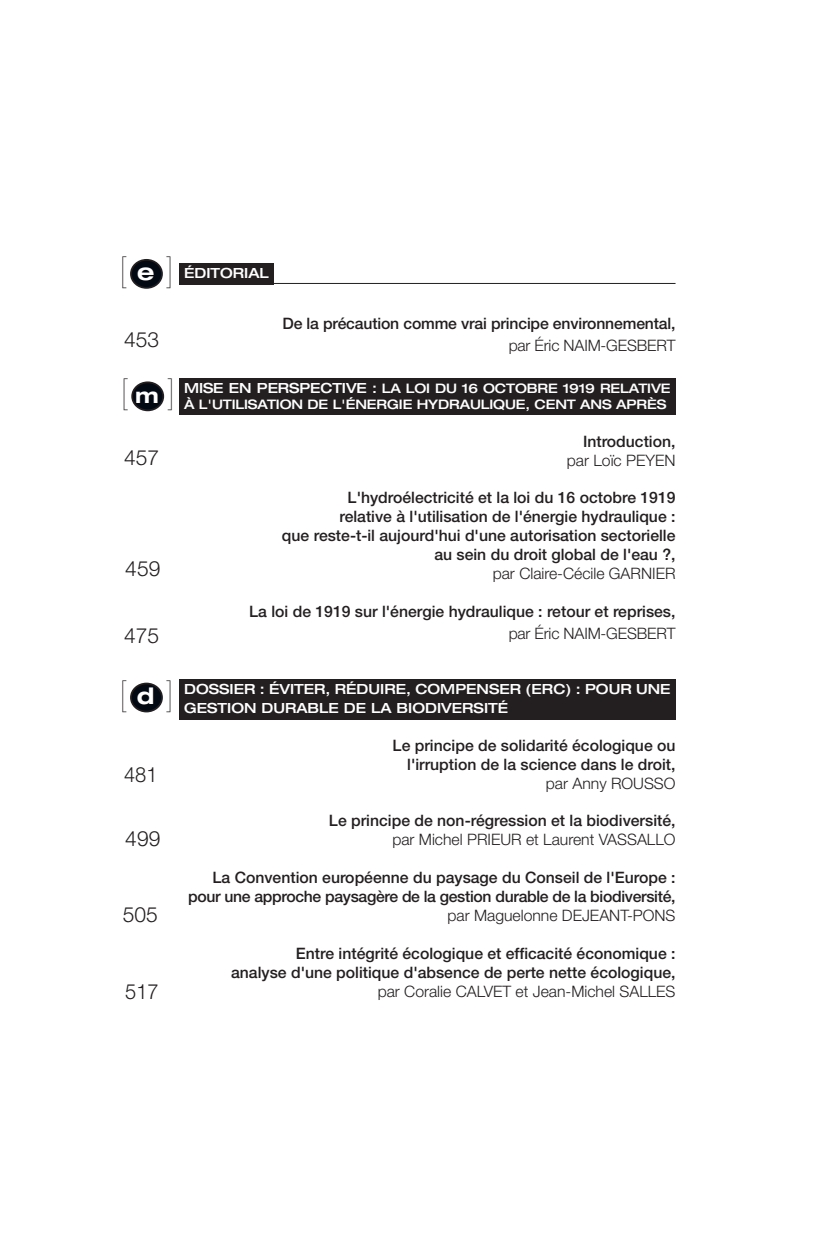
<style>
.page{position:relative;width:819px;height:1241px;background:#fff}
.page>*{position:absolute;margin:0;border:0;box-sizing:border-box;transform-origin:0 0}
.Paragraphe_texte{font:200 35px "Helvetica Neue LT Std";color:#231f20}
.Paragraphe_texte-2{font:700 expanded 22.75px "Helvetica Neue LT Std";color:#fff}
.t1{font:300 21px "Helvetica Neue LT Std";color:#231f20}
.t2{font:300 21px "Helvetica Neue LT Std";color:#231f20;scale:.95 1}
.Paragraphe_texte-3{font:700 expanded 21px "Helvetica Neue LT Std";color:#fff}
.Paragraphe_texte-4{font:500 15.75px "Helvetica Neue LT Std";color:#231f20}
.Paragraphe_texte-5{font:300 15.75px "Helvetica Neue LT Std";color:#231f20}
.Paragraphe_texte-6{font:500 15.75px/18.9px "Helvetica Neue LT Std";letter-spacing:-.02em;color:#231f20;text-align:right}
.Titres_rubriques_som{font:500 expanded 14px/18.9px "Helvetica Neue LT Std";color:#fff}
.Titres_rubriques_som-2{font:500 expanded 13.12px/15.8px "Helvetica Neue LT Std";letter-spacing:-.01em;color:#fff}
.s1{font-size:14px}
</style>
<div class="page">
<div style="left:131px;top:260px;width:31px;height:28px;background:#030913;border-radius:50%"></div>
<div style="left:130px;top:259px;width:33px;height:30px;border:2px solid #231f20;border-radius:50%"></div>
<div style="left:179px;top:263px;width:95px;height:21px;background:#231f20"></div>
<hr style="left:179px;top:283px;width:496px;height:1px;background:#231f20">
<div style="left:179px;top:378px;width:496px;height:37px;background:#231f20"></div>
<div style="left:179px;top:679px;width:496px;height:40px;background:#231f20"></div>
<div style="left:131px;top:683px;width:31px;height:28px;background:#030913;border-radius:50%"></div>
<div style="left:130px;top:682px;width:33px;height:30px;border:2px solid #231f20;border-radius:50%"></div>
<div style="left:132px;top:382px;width:31px;height:28px;background:#030913;border-radius:50%"></div>
<div style="left:131px;top:381px;width:33px;height:30px;border:2px solid #231f20;border-radius:50%"></div>
<p class="Paragraphe_texte" style="left:119px;top:249px;width:9px">[</p>
<p class="Paragraphe_texte-2" style="left:137px;top:258px;width:19px">e</p>
<p class="Paragraphe_texte" style="left:166px;top:249px;width:9px">]</p>
<p class="Titres_rubriques_som" style="left:184px;top:263px;width:86px">ÉDITORIAL</p>
<p class="t1" style="left:124px;top:326px;width:37px">453</p>
<p class="Paragraphe_texte" style="left:120px;top:372px;width:9px">[</p>
<p class="Paragraphe_texte-3" style="left:135px;top:383px;width:25px">m</p>
<p class="Paragraphe_texte" style="left:167px;top:372px;width:9px">]</p>
<p class="t1" style="left:124px;top:445px;width:37px">457</p>
<p class="t1" style="left:125px;top:556px;width:37px">459</p>
<p class="t1" style="left:124px;top:622px;width:37px">475</p>
<p class="Paragraphe_texte" style="left:119px;top:673px;width:9px">[</p>
<p class="Paragraphe_texte-2" style="left:137px;top:681px;width:19px">d</p>
<p class="Paragraphe_texte" style="left:166px;top:673px;width:9px">]</p>
<p class="t2" style="left:124px;top:761px;width:37px">481</p>
<p class="t1" style="left:125px;top:825px;width:37px">499</p>
<p class="t1" style="left:123px;top:901px;width:37px">505</p>
<p class="t2" style="left:125px;top:978px;width:37px">517</p>
<p class="Paragraphe_texte-4" style="left:282px;top:313px;width:394px">De la précaution comme vrai principe environnemental,</p>
<p class="Paragraphe_texte-5" style="left:508px;top:336px;width:168px">par Éric NAIM-GESBERT</p>
<p class="Titres_rubriques_som-2" style="left:184px;top:380px;width:488px"><span class="s1">MISE EN PERSPECTIVE :</span> LA LOI DU 16 OCTOBRE 1919 RELATIVE<br>À L'UTILISATION DE L'ÉNERGIE HYDRAULIQUE, CENT ANS APRÈS</p>
<p class="Paragraphe_texte-4" style="left:583px;top:431px;width:94px">Introduction,</p>
<p class="Paragraphe_texte-5" style="left:567px;top:450px;width:110px">par Loïc PEYEN</p>
<p class="Paragraphe_texte-4" style="left:347px;top:488px;width:329px">L'hydroélectricité et la loi du 16 octobre 1919</p>
<p class="Paragraphe_texte-4" style="left:339px;top:507px;width:337px">relative à l'utilisation de l'énergie hydraulique :</p>
<p class="Paragraphe_texte-4" style="left:282px;top:526px;width:395px">que reste-t-il aujourd'hui d'une autorisation sectorielle</p>
<p class="Paragraphe_texte-4" style="left:434px;top:545px;width:243px">au sein du droit global de l'eau ?,</p>
<p class="Paragraphe_texte-5" style="left:492px;top:563px;width:184px">par Claire-Cécile GARNIER</p>
<p class="Paragraphe_texte-4" style="left:249px;top:601px;width:428px">La loi de 1919 sur l'énergie hydraulique : retour et reprises,</p>
<p class="Paragraphe_texte-5" style="left:508px;top:624px;width:168px">par Éric NAIM-GESBERT</p>
<p class="Titres_rubriques_som" style="left:184px;top:679px;width:488px">DOSSIER : ÉVITER, RÉDUIRE, COMPENSER (ERC) : POUR UNE<br>GESTION DURABLE DE LA BIODIVERSITÉ</p>
<p class="Paragraphe_texte-4" style="left:392px;top:735px;width:284px">Le principe de solidarité écologique ou</p>
<p class="Paragraphe_texte-4" style="left:407px;top:754px;width:270px">l'irruption de la science dans le droit,</p>
<p class="Paragraphe_texte-5" style="left:546px;top:773px;width:131px">par Anny ROUSSO</p>
<p class="Paragraphe_texte-4" style="left:329px;top:811px;width:348px">Le principe de non-régression et la biodiversité,</p>
<p class="Paragraphe_texte-5" style="left:392px;top:829px;width:285px">par Michel PRIEUR et Laurent VASSALLO</p>
<p class="Paragraphe_texte-6" style="left:188px;top:867px;width:489px">La Convention européenne du paysage du Conseil de l'Europe : pour une approche paysagère de la gestion durable de la biodiversité,</p>
<p class="Paragraphe_texte-5" style="left:447px;top:905px;width:229px">par Maguelonne DEJEANT-PONS</p>
<p class="Paragraphe_texte-4" style="left:296px;top:943px;width:381px">Entre intégrité écologique et efficacité économique :</p>
<p class="Paragraphe_texte-4" style="left:231px;top:962px;width:446px">analyse d'une politique d'absence de perte nette écologique,</p>
<p class="Paragraphe_texte-5" style="left:378px;top:981px;width:299px">par Coralie CALVET et Jean-Michel SALLES</p>
</div>
